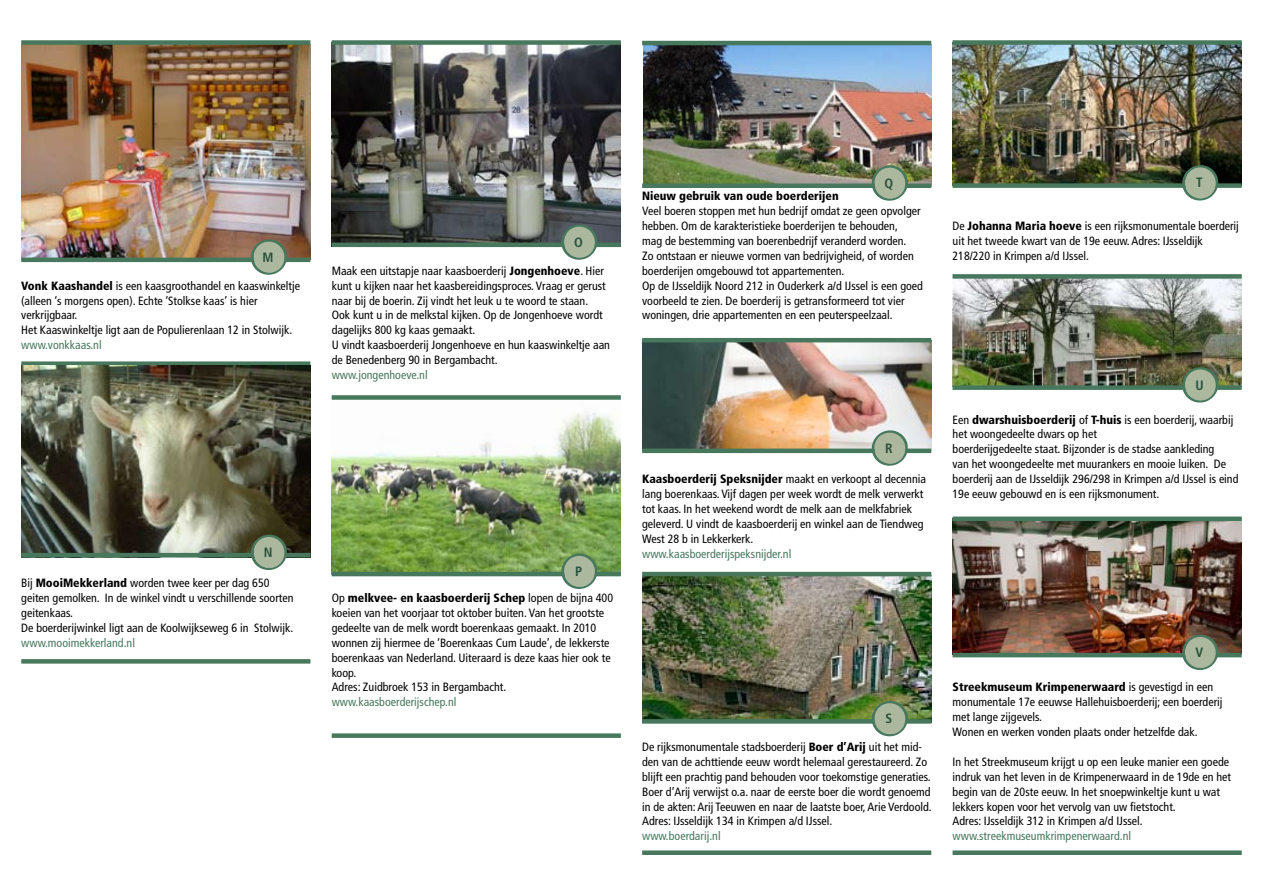
<style>
.page{position:relative;width:1263px;height:893px;background:#fff}
.page>*{position:absolute;margin:0;border:0;box-sizing:border-box;transform-origin:0 0}
.t1{font:700 condensed 13.5px "Frutiger";color:#28503c}
.t2{font:condensed 12px/14.9px "Frutiger";color:#000}
.t3{font:condensed 12px "Frutiger";color:#47785d}
.t4{font:900 condensed 12px "Frutiger";color:#000}
.s1{font-weight:900}
</style>
<div class="page">
<img style="left:952px;top:521px;width:290px;height:132px">
<img style="left:952px;top:279px;width:290px;height:106px">
<img style="left:952px;top:45px;width:290px;height:138px">
<img style="left:642px;top:342px;width:289px;height:107px">
<img style="left:642px;top:576px;width:289px;height:143px">
<img style="left:643px;top:45px;width:288px;height:139px">
<img style="left:332px;top:411px;width:289px;height:161px">
<img style="left:332px;top:45px;width:289px;height:198px">
<img style="left:21px;top:45px;width:289px;height:213px">
<hr style="left:21px;top:258px;width:289px;height:4px;background:#47785d">
<svg style="left:248px;top:237px;width:41px;height:38px;background:#9ea48e"></svg>
<hr style="left:332px;top:572px;width:289px;height:4px;background:#47785d">
<svg style="left:559px;top:551px;width:41px;height:38px;background:#9ab28f"></svg>
<div style="left:21px;top:40px;width:289px;height:5px;background:#47785d"></div>
<div style="left:332px;top:40px;width:289px;height:5px;background:#47785d"></div>
<div style="left:332px;top:395px;width:289px;height:5px;background:#47785d"></div>
<div style="left:21px;top:361px;width:289px;height:5px;background:#47785d"></div>
<hr style="left:642px;top:184px;width:289px;height:4px;background:#47785d">
<svg style="left:869px;top:163px;width:41px;height:38px;background:#9ba990"></svg>
<hr style="left:642px;top:41px;width:289px;height:4px;background:#47785d">
<div style="left:952px;top:40px;width:290px;height:5px;background:#47785d"></div>
<hr style="left:642px;top:449px;width:289px;height:4px;background:#47785d">
<svg style="left:869px;top:428px;width:41px;height:38px"></svg>
<div style="left:642px;top:719px;width:289px;height:5px;background:#47785d"></div>
<svg style="left:869px;top:698px;width:41px;height:39px"></svg>
<hr style="left:642px;top:338px;width:289px;height:4px;background:#47785d">
<div style="left:952px;top:274px;width:290px;height:5px;background:#47785d"></div>
<div style="left:642px;top:850px;width:289px;height:5px;background:#47785d"></div>
<div style="left:21px;top:659px;width:289px;height:5px;background:#47785d"></div>
<div style="left:332px;top:733px;width:289px;height:5px;background:#47785d"></div>
<hr style="left:642px;top:572px;width:289px;height:4px;background:#47785d">
<div style="left:952px;top:850px;width:290px;height:5px;background:#47785d"></div>
<div style="left:952px;top:516px;width:290px;height:5px;background:#47785d"></div>
<div style="left:952px;top:385px;width:290px;height:5px;background:#47785d"></div>
<svg style="left:1180px;top:365px;width:41px;height:38px"></svg>
<hr style="left:952px;top:653px;width:290px;height:4px;background:#47785d">
<svg style="left:1180px;top:632px;width:41px;height:38px;background:#959b85"></svg>
<img style="left:21px;top:366px;width:289px;height:187px">
<hr style="left:21px;top:553px;width:289px;height:4px;background:#47785d">
<svg style="left:248px;top:532px;width:41px;height:38px;background:#8a9880"></svg>
<hr style="left:332px;top:243px;width:289px;height:4px;background:#47785d">
<svg style="left:559px;top:222px;width:41px;height:38px;background:#91a191"></svg>
<div style="left:952px;top:183px;width:290px;height:5px;background:#47785d"></div>
<svg style="left:1180px;top:163px;width:41px;height:38px"></svg>
<p class="t1" style="left:263px;top:249px;width:13px">M</p>
<p class="t2" style="left:21px;top:278px;width:280px"><span class="s1">Vonk Kaashandel</span> is een kaasgroothandel en kaaswinkeltje (alleen ‘s morgens open). Echte ‘Stolkse kaas’ is hier verkrijgbaar.<br>Het Kaaswinkeltje ligt aan de Populierenlaan 12 in Stolwijk.</p>
<p class="t3" style="left:21px;top:338px;width:82px">www.vonkkaas.nl</p>
<p class="t1" style="left:264px;top:544px;width:10px">N</p>
<p class="t2" style="left:21px;top:576px;width:274px">Bij <span class="s1">MooiMekkerland</span> worden twee keer per dag 650 geiten gemolken. In de winkel vindt u verschillende soorten geitenkaas.<br>De boerderijwinkel ligt aan de Koolwijkseweg 6 in Stolwijk.</p>
<p class="t3" style="left:21px;top:636px;width:115px">www.mooimekkerland.nl</p>
<p class="t1" style="left:574px;top:234px;width:10px">O</p>
<p class="t2" style="left:332px;top:263px;width:280px">Maak een uitstapje naar kaasboerderij <span class="s1">Jongenhoeve</span>. Hier kunt u kijken naar het kaasbereidingsproces. Vraag er gerust naar bij de boerin. Zij vindt het leuk u te woord te staan.<br>Ook kunt u in de melkstal kijken. Op de Jongenhoeve wordt dagelijks 800 kg kaas gemaakt.<br>U vindt kaasboerderij Jongenhoeve en hun kaaswinkeltje aan de Benedenberg 90 in Bergambacht.</p>
<p class="t3" style="left:332px;top:368px;width:97px">www.jongenhoeve.nl</p>
<p class="t1" style="left:575px;top:563px;width:9px">P</p>
<p class="t2" style="left:332px;top:591px;width:283px">Op <span class="s1">melkvee- en kaasboerderij Schep</span> lopen de bijna 400 koeien van het voorjaar tot oktober buiten. Van het grootste gedeelte van de melk wordt boerenkaas gemaakt. In 2010 wonnen zij hiermee de ‘Boerenkaas Cum Laude’, de lekkerste boerenkaas van Nederland. Uiteraard is deze kaas hier ook te koop.<br>Adres: Zuidbroek 153 in Bergambacht.</p>
<p class="t3" style="left:332px;top:695px;width:126px">www.kaasboerderijschep.nl</p>
<p class="t1" style="left:885px;top:175px;width:10px">Q</p>
<p class="t4" style="left:642px;top:189px;width:198px">Nieuw gebruik van oude boerderijen</p>
<p class="t2" style="left:642px;top:204px;width:282px">Veel boeren stoppen met hun bedrijf omdat ze geen opvolger hebben. Om de karakteristieke boerderijen te behouden,<br>mag de bestemming van boerenbedrijf veranderd worden.<br>Zo ontstaan er nieuwe vormen van bedrijvigheid, of worden boerderijen omgebouwd tot appartementen.<br>Op de IJsseldijk Noord 212 in Ouderkerk a/d IJssel is een goed voorbeeld te zien. De boerderij is getransformeerd tot vier woningen, drie appartementen en een peuterspeelzaal.</p>
<p class="t1" style="left:885px;top:440px;width:9px">R</p>
<p class="t2" style="left:642px;top:472px;width:285px"><span class="s1">Kaasboerderij Speksnijder</span> maakt en verkoopt al decennia lang boerenkaas. Vijf dagen per week wordt de melk verwerkt tot kaas. In het weekend wordt de melk aan de melkfabriek geleverd. U vindt de kaasboerderij en winkel aan de Tiendweg West 28 b in Lekkerkerk.</p>
<p class="t3" style="left:642px;top:546px;width:151px">www.kaasboerderijspeksnijder.nl</p>
<p class="t1" style="left:1196px;top:175px;width:8px">T</p>
<p class="t2" style="left:952px;top:219px;width:288px">De <span class="s1">Johanna Maria hoeve</span> is een rijksmonumentale boerderij uit het tweede kwart van de 19e eeuw. Adres: IJsseldijk<br>218/220 in Krimpen a/d IJssel.</p>
<p class="t1" style="left:1195px;top:377px;width:10px">U</p>
<p class="t2" style="left:952px;top:412px;width:287px">Een <span class="s1">dwarshuisboerderij</span> of <span class="s1">T-huis</span> is een boerderij, waarbij het woongedeelte dwars op het<br>boerderijgedeelte staat. Bijzonder is de stadse aankleding<br>van het woongedeelte met muurankers en mooie luiken. De boerderij aan de IJsseldijk 296/298 in Krimpen a/d IJssel is eind 19e eeuw gebouwd en is een rijksmonument.</p>
<p class="t1" style="left:886px;top:711px;width:8px">S</p>
<p class="t2" style="left:642px;top:739px;width:291px">De rijksmonumentale stadsboerderij <span class="s1">Boer d’Arij</span> uit het mid&shy;den van de achttiende eeuw wordt helemaal gerestaureerd. Zo blijft een prachtig pand behouden voor toekomstige generaties.<br>Boer d’Arij verwijst o.a. naar de eerste boer die wordt genoemd in de akten: Arij Teeuwen en naar de laatste boer, Arie Verdoold.<br>Adres: IJsseldijk 134 in Krimpen a/d IJssel.</p>
<p class="t3" style="left:642px;top:829px;width:80px">www.boerdarij.nl</p>
<p class="t1" style="left:1195px;top:644px;width:9px">V</p>
<p class="t2" style="left:952px;top:680px;width:272px"><span class="s1">Streekmuseum Krimpenerwaard</span> is gevestigd in een monumentale 17e eeuwse Hallehuisboerderij; een boerderij met lange zijgevels.<br>Wonen en werken vonden plaats onder hetzelfde dak.</p>
<p class="t2" style="left:952px;top:754px;width:280px">In het Streekmuseum krijgt u op een leuke manier een goede indruk van het leven in de Krimpenerwaard in de 19de en het begin van de 20ste eeuw. In het snoepwinkeltje kunt u wat lekkers kopen voor het vervolg van uw fietstocht.<br>Adres: IJsseldijk 312 in Krimpen a/d IJssel.</p>
<p class="t3" style="left:952px;top:829px;width:180px">www.streekmuseumkrimpenerwaard.nl</p>
</div>
